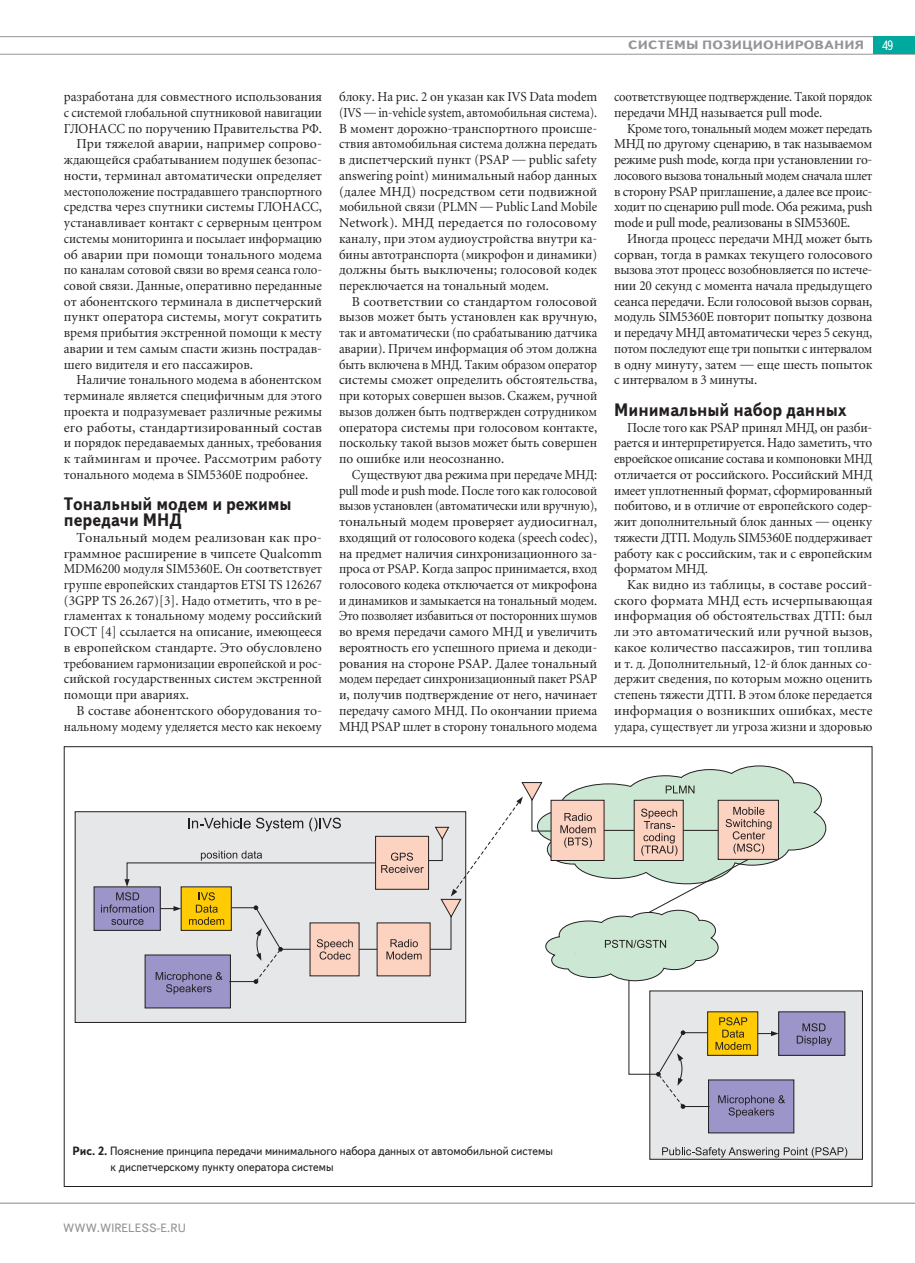
<style>
.page{position:relative;width:915px;height:1263px;background:#fff}
.page>*{position:absolute;margin:0;border:0;box-sizing:border-box;transform-origin:0 0}
.t1{font:700 18px/15.8px "Text Book C";color:#231f20;scale:.94 1}
.t2{font:13.5px/15.8px "Miniature";color:#231f20;text-align:justify}
.t3{font:13.5px/15.8px "Miniature";color:#231f20;text-align:justify;scale:.95 1}
.t4{font:13.5px/15.8px "Miniature";color:#231f20;text-align:justify;scale:.96 1}
.t5{font:13.5px/15.8px "Miniature";color:#231f20;text-align:justify;scale:.94 1}
.t6{font:13.5px "Miniature";color:#231f20;scale:.92 1}
.t7{font:13.5px/15.8px "Miniature";color:#231f20;scale:.91 1}
.t8{font:13.5px "Text Book C";color:#fff;scale:.9 1}
.t9{font:12px/15.8px "Text Book C";color:#231f20;scale:.95 1}
.t10{font:700 12px "Text Book C";letter-spacing:.01em;color:#939598;scale:1.17 1}
.t11{font:12px "Text Book C";color:#939598}
.s1{font-weight:700}
</style>
<div class="page">
<hr style="left:0;top:1202px;width:914px;height:2px;background:#939598">
<hr style="left:0;top:36px;width:914px;height:1px;background:#939598">
<hr style="left:0;top:54px;width:914px;height:1px;background:#939598">
<div style="left:873px;top:37px;width:41px;height:17px;background:#00a99d"></div>
<div style="left:75px;top:812px;width:390px;height:210px;background:#e6e7e8"></div>
<div style="left:94px;top:887px;width:66px;height:43px;background:#9b95c9"></div>
<div style="left:649px;top:991px;width:213px;height:168px;background:#e6e7e8"></div>
<div style="left:649px;top:990px;width:213px;height:170px;border:1px solid #231f20"></div>
<div style="left:778px;top:1012px;width:66px;height:43px;background:#9b95c9"></div>
<div style="left:708px;top:1080px;width:85px;height:53px;background:#9b95c9"></div>
<svg style="left:101px;top:765px;width:730px;height:353px"></svg>
<svg style="left:662px;top:1147px;width:185px;height:10px"></svg>
<p class="t4" style="left:64px;top:90px;width:270px">разработана для совместного использования</p>
<p class="t6" style="left:64px;top:107px;width:282px">с системой глобальной спутниковой навигации</p>
<p class="t4" style="left:64px;top:122px;width:270px">ГЛОНАСС по поручению Правительства РФ.</p>
<p class="t2" style="left:77px;top:137px;width:247px">При тяжелой аварии, например сопрово-</p>
<p class="t3" style="left:64px;top:153px;width:273px">ждающейся срабатыванием подушек безопас-</p>
<p class="t2" style="left:64px;top:169px;width:259px">ности, терминал автоматически определяет</p>
<p class="t6" style="left:64px;top:186px;width:282px">местоположение пострадавшего транспортного</p>
<p class="t4" style="left:64px;top:200px;width:270px">средства через спутники системы ГЛОНАСС,</p>
<p class="t4" style="left:64px;top:216px;width:270px">устанавливает контакт с серверным центром</p>
<p class="t7" style="left:64px;top:232px;width:285px">системы мониторинга и посылает информацию</p>
<p class="t2" style="left:64px;top:248px;width:259px">об аварии при помощи тонального модема</p>
<p class="t6" style="left:64px;top:265px;width:282px">по каналам сотовой связи во время сеанса голо-</p>
<p class="t3" style="left:64px;top:279px;width:273px">совой связи. Данные, оперативно переданные</p>
<p class="t2" style="left:64px;top:295px;width:259px">от абонентского терминала в диспетчерский</p>
<p class="t2" style="left:64px;top:310px;width:259px">пункт оператора системы, могут сократить</p>
<p class="t4" style="left:64px;top:326px;width:270px">время прибытия экстренной помощи к месту</p>
<p class="t4" style="left:64px;top:342px;width:270px">аварии и тем самым спасти жизнь пострадав-</p>
<p class="t4" style="left:64px;top:358px;width:198px">шего видителя и его пассажиров.</p>
<p class="t3" style="left:77px;top:373px;width:260px">Наличие тонального модема в абонентском</p>
<p class="t4" style="left:64px;top:389px;width:270px">терминале является специфичным для этого</p>
<p class="t4" style="left:64px;top:405px;width:270px">проекта и подразумевает различные режимы</p>
<p class="t2" style="left:64px;top:421px;width:259px">его работы, стандартизированный состав</p>
<p class="t4" style="left:64px;top:436px;width:270px">и порядок передаваемых данных, требования</p>
<p class="t2" style="left:64px;top:452px;width:259px">к таймингам и прочее. Рассмотрим работу</p>
<p class="t4" style="left:64px;top:468px;width:256px">тонального модема в SIM5360E подробнее.</p>
<h1 class="t1" style="left:64px;top:496px;width:244px">Тональный модем и режимы передачи МНД</h1>
<p class="t2" style="left:64px;top:531px;width:259px;text-indent:13px">Тональный модем реализован как про&shy;граммное расширение в чипсете Qualcomm MDM6200 модуля SIM5360E. Он соответствует группе европейских стандартов ETSI TS 126267 (3GPP TS 26.267)[3]. Надо отметить, что в ре&shy;гламентах к тональному модему российский ГОСТ [4] ссылается на описание, имеющееся в европейском стандарте. Это обусловлено требованием гармонизации европейской и рос&shy;сийской государственных систем экстренной помощи при авариях.</p>
<p class="t2" style="left:64px;top:704px;width:259px;text-align:right">В составе абонентского оборудования то&shy;нальному модему уделяется место как некоему</p>
<p class="t5" style="left:339px;top:90px;width:276px">блоку. На рис. 2 он указан как IVS Data modem (IVS — in-vehicle system, автомобильная система).<br>В момент дорожно-транспортного происше&shy;ствия автомобильная система должна передать в диспетчерский пункт (PSAP — public safety answering point) минимальный набор данных (далее МНД) посредством сети подвижной мобильной связи (PLMN — Public Land Mobile Network). МНД передается по голосовому каналу, при этом аудиоустройства внутри ка&shy;бины автотранспорта (микрофон и динамики) должны быть выключены; голосовой кодек переключается на тональный модем.</p>
<p class="t2" style="left:339px;top:295px;width:260px;text-indent:13px">В соответствии со стандартом голосовой вызов может быть установлен как вручную, так и автоматически (по срабатыванию датчика аварии). Причем информация об этом должна быть включена в МНД. Таким образом оператор системы сможет определить обстоятельства, при которых совершен вызов. Скажем, ручной вызов должен быть подтвержден сотрудником оператора системы при голосовом контакте, поскольку такой вызов может быть совершен по ошибке или неосознанно.</p>
<p class="t3" style="left:339px;top:468px;width:273px;text-indent:13px">Существуют два режима при передаче МНД: pull mode и push mode. После того как голосовой вызов установлен (автоматически или вручную), тональный модем проверяет аудиосигнал, входящий от голосового кодека (speech codec), на предмет наличия синхронизационного за&shy;проса от PSAP. Когда запрос принимается, вход голосового кодека отключается от микрофона и динамиков и замыкается на тональный модем.<br>Это позволяет избавиться от посторонних шумов во время передачи самого МНД и увеличить вероятность его успешного приема и декоди&shy;рования на стороне PSAP. Далее тональный модем передает синхронизационный пакет PSAP и, получив подтверждение от него, начинает передачу самого МНД. По окончании приема МНД PSAP шлет в сторону тонального модема</p>
<p class="t10" style="left:628px;top:38px;width:203px">СИСТЕМЫ ПОЗИЦИОНИРОВАНИЯ</p>
<p class="t8" style="left:881px;top:38px;width:14px">49</p>
<p class="t7" style="left:614px;top:90px;width:285px">соответствующее подтверждение. Такой порядок передачи МНД называется pull mode.</p>
<p class="t5" style="left:614px;top:122px;width:276px;text-indent:13px">Кроме того, тональный модем может передать МНД по другому сценарию, в так называемом режиме push mode, когда при установлении го&shy;лосового вызова тональный модем сначала шлет в сторону PSAP приглашение, а далее все проис&shy;ходит по сценарию pull mode. Оба режима, push mode и pull mode, реализованы в SIM5360E.</p>
<p class="t4" style="left:614px;top:232px;width:270px;text-indent:13px">Иногда процесс передачи МНД может быть сорван, тогда в рамках текущего голосового вызова этот процесс возобновляется по истече&shy;нии 20 секунд с момента начала предыдущего сеанса передачи. Если голосовой вызов сорван, модуль SIM5360E повторит попытку дозвона и передачу МНД автоматически через 5 секунд, потом последуют еще три попытки с интервалом в одну минуту, затем — еще шесть попыток с интервалом в 3 минуты.</p>
<h1 class="t1" style="left:614px;top:402px;width:249px">Минимальный набор данных</h1>
<p class="t3" style="left:614px;top:421px;width:273px;text-indent:13px">После того как PSAP принял МНД, он разби&shy;рается и интерпретируется. Надо заметить, что евроейское описание состава и компоновки МНД отличается от российского. Российский МНД имеет уплотненный формат, сформированный побитово, и в отличие от европейского содер&shy;жит дополнительный блок данных — оценку тяжести ДТП. Модуль SIM5360E поддерживает работу как с российским, так и с европейским форматом МНД.</p>
<p class="t2" style="left:614px;top:578px;width:259px;text-indent:13px">Как видно из таблицы, в составе россий&shy;ского формата МНД есть исчерпывающая информация об обстоятельствах ДТП: был ли это автоматический или ручной вызов, какое количество пассажиров, тип топлива и т. д. Дополнительный, 12-й блок данных со&shy;держит сведения, по которым можно оценить степень тяжести ДТП. В этом блоке передается информация о возникших ошибках, месте удара, существует ли угроза жизни и здоровью</p>
<p class="t9" style="left:111px;top:1143px;width:467px;text-indent:-38px"><span class="s1">Рис. 2.</span> Пояснение принципа передачи минимального набора данных от автомобильной системы к диспетчерскому пункту оператора системы</p>
<p class="t11" style="left:63px;top:1221px;width:124px">WWW.WIRELESS-E.RU</p>
</div>
